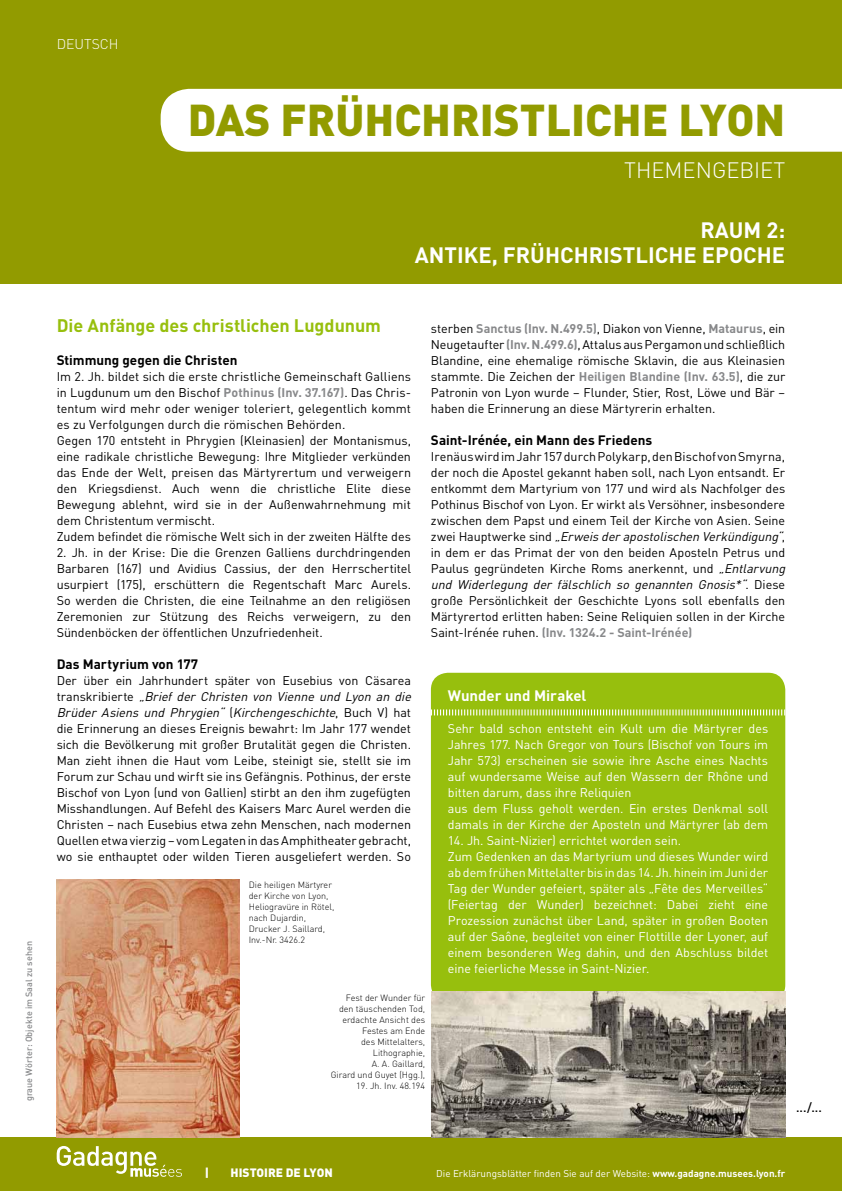
<style>
.page{position:relative;width:842px;height:1191px;background:#fff}
.page>*{position:absolute;margin:0;border:0;box-sizing:border-box;transform-origin:0 0}
.t1{font:900 44px "DIN";color:#929b00}
.t2{font:700 22px/25px "DIN";color:#fff;text-align:right}
.t3{font:300 22px "DIN";color:#fff}
.t4{font:700 18px "DIN";letter-spacing:-.005em;color:#97bf0d}
.t5{font:700 15px "DIN";letter-spacing:-.005em;color:#fff}
.t6{font:300 14px "DIN";color:#fff}
.t7{font:700 13.5px "DIN";color:#000}
.t8{font:12.5px/16px "DIN";letter-spacing:-.005em;color:#000}
.t9{font:12.5px/16px "DIN";letter-spacing:-.005em;color:#fff}
.t10{font:500 12.5px "DIN";color:#000}
.t11{font:900 12px "DIN";color:#fff}
.t12{font:9.9px "DIN";color:#fff}
.t13{font:300 9px/11px "DIN";color:#000}
.t14{font:500 9px "DIN";color:#87888a}
.s1{font-weight:700;color:#87888a}
.s2{font-style:italic}
.s3{font-weight:700}
</style>
<div class="page">
<div style="left:0;top:0;width:842px;height:284px;background:#929b00"></div>
<div style="left:0;top:1137px;width:842px;height:54px;background:#929b00"></div>
<svg style="left:57px;top:1146px;width:125px;height:30px"></svg>
<div style="left:431px;top:673px;width:354px;height:328px;background:#97bf0d;border-radius:17px"></div>
<div style="left:161px;top:89px;width:681px;height:63px;background:#fff"></div>
<svg style="left:431px;top:709px;width:354px;height:6px"></svg>
<img style="left:56px;top:880px;width:184px;height:257px">
<img style="left:431px;top:991px;width:354px;height:146px">
<p class="t14" style="left:23px;top:1101px;width:162px;rotate:-90deg">graue Wörter: Objekte im Saal zu sehen</p>
<p class="t6" style="left:57px;top:35px;width:60px">deutsch</p>
<h1 class="t1" style="left:188px;top:91px;width:599px">DAS FRÜHCHRISTLICHE LYON</h1>
<h2 class="t3" style="left:624px;top:157px;width:163px">THEMENGEBIET</h2>
<h2 class="t2" style="left:415px;top:217px;width:372px">RAUM 2:<br>ANTIKE, FRÜHCHRISTLICHE EPOCHE</h2>
<h3 class="t4" style="left:57px;top:313px;width:326px">Die Anfänge des christlichen Lugdunum</h3>
<p class="t7" style="left:57px;top:351px;width:182px">Stimmung gegen die Christen</p>
<p class="t8" style="left:57px;top:368px;width:356px">Im 2. Jh. bildet sich die erste christliche Gemeinschaft Galliens in Lugdunum um den Bischof <span class="s1">Pothinus (Inv. 37.167)</span>. Das Chris&shy;tentum wird mehr oder weniger toleriert, gelegentlich kommt es zu Verfolgungen durch die römischen Behörden.<br>Gegen 170 entsteht in Phrygien (Kleinasien) der Montanismus, eine radikale christliche Bewegung: Ihre Mitglieder verkünden das Ende der Welt, preisen das Märtyrertum und verweigern den Kriegsdienst. Auch wenn die christliche Elite diese Bewegung ablehnt, wird sie in der Außenwahrnehmung mit dem Christentum vermischt.<br>Zudem befindet die römische Welt sich in der zweiten Hälfte des</p>
<p class="t8" style="left:57px;top:544px;width:356px;text-align:justify">2. Jh. in der Krise: Die die Grenzen Galliens durchdringenden Barbaren (167) und Avidius Cassius, der den Herrschertitel usurpiert (175), erschüttern die Regentschaft Marc Aurels.<br>So werden die Christen, die eine Teilnahme an den religiösen Zeremonien zur Stützung des Reichs verweigern, zu den Sündenböcken der öffentlichen Unzufriedenheit.</p>
<p class="t7" style="left:57px;top:655px;width:143px">Das Martyrium von 177</p>
<p class="t8" style="left:57px;top:672px;width:359px">Der über ein Jahrhundert später von Eusebius von Cäsarea t r a n s k r i b i e r t e <span class="s2">„Brief der Christen von Vienne und Lyon an die Brüder Asiens und Phrygien“</span> ( <span class="s2">Kirchengeschichte</span>, B u c h V ) h a t die Erinnerung an dieses Ereignis bewahrt: Im Jahr 177 wendet sich die Bevölkerung mit großer Brutalität gegen die Christen.<br>Man zieht ihnen die Haut vom Leibe, steinigt sie, stellt sie im Forum zur Schau und wirft sie ins Gefängnis. Pothinus, der erste Bischof von Lyon (und von Gallien) stirbt an den ihm zugefügten Misshandlungen. Auf Befehl des Kaisers Marc Aurel werden die Christen – nach Eusebius etwa zehn Menschen, nach modernen Quellen etwa vierzig – vom Legaten in das Amphitheater gebracht, wo sie enthauptet oder wilden Tieren ausgeliefert werden. So</p>
<p class="t13" style="left:249px;top:879px;width:87px">Die heiligen Märtyrer der Kirche von Lyon,<br>Heliogravüre in Rötel, nach Dujardin,<br>Drucker J. Saillard,<br>Inv.-Nr. 3426.2</p>
<p class="t8" style="left:431px;top:320px;width:356px;text-align:justify">sterben <span class="s1">Sanctus (Inv. N.499.5)</span>, Diakon von Vienne, <span class="s1">Mataurus</span>, ein Neugetaufter <span class="s1">(Inv. N.499.6)</span>, Attalus aus Pergamon und schließlich Blandine, eine ehemalige römische Sklavin, die aus Kleinasien stammte. Die Zeichen der <span class="s1">Heiligen Blandine (Inv. 63.5)</span>, die zur Patronin von Lyon wurde – Flunder, Stier, Rost, Löwe und Bär – haben die Erinnerung an diese Märtyrerin erhalten.</p>
<p class="t7" style="left:431px;top:431px;width:223px">Saint-Irénée, ein Mann des Friedens</p>
<p class="t8" style="left:431px;top:448px;width:359px">Irenäus wird im Jahr 157 durch Polykarp, den Bischof von Smyrna, der noch die Apostel gekannt haben soll, nach Lyon entsandt. Er entkommt dem Martyrium von 177 und wird als Nachfolger des Pothinus Bischof von Lyon. Er wirkt als Versöhner, insbesondere zwischen dem Papst und einem Teil der Kirche von Asien. Seine z w e i H a u p t w e r k e s i n d <span class="s2">„Erweis derapostolischen Verkündigung“</span>, in dem er das Primat der von den beiden Aposteln Petrus und Paulus gegründeten Kirche Roms anerkennt, und <span class="s2">„Entlarvung und Widerlegung der fälschlich so genannten Gnosis*“</span>. D i e s e große Persönlichkeit der Geschichte Lyons soll ebenfalls den Märtyrertod erlitten haben: Seine Reliquien sollen in der Kirche Saint-Irénée ruhen. <span class="s1">(Inv. 1324.2 - Saint-Irénée)</span></p>
<p class="t5" style="left:448px;top:685px;width:140px">Wunder und Mirakel</p>
<p class="t9" style="left:448px;top:720px;width:322px">Sehr bald schon entsteht ein Kult um die Märtyrer des Jahres 177. Nach Gregor von Tours (Bischof von Tours im Jahr 573) erscheinen sie sowie ihre Asche eines Nachts auf wundersame Weise auf den Wassern der Rhône und bitten darum, dass ihre Reliquien<br>aus dem Fluss geholt werden. Ein erstes Denkmal soll damals in der Kirche der Aposteln und Märtyrer (ab dem</p>
<p class="t9" style="left:448px;top:832px;width:322px">14. Jh. Saint-Nizier) errichtet worden sein.<br>Zum Gedenken an das Martyrium und dieses Wunder wird ab dem frühen Mittelalter bis in das 14. Jh. hinein im Juni der Tag der Wunder gefeiert, später als „Fête des Merveilles“ (Feiertag der Wunder) bezeichnet: Dabei zieht eine Prozession zunächst über Land, später in großen Booten auf der Saône, begleitet von einer Flottille der Lyoner, auf einem besonderen Weg dahin, und den Abschluss bildet eine feierliche Messe in Saint-Nizier.</p>
<p class="t13" style="left:331px;top:992px;width:96px;text-align:right">Fest der Wunder für den täuschenden Tod, erdachte Ansicht des<br>Festes am Ende<br>des Mittelalters,<br>Lithographie,<br>A. A. Gaillard,<br>Girard und Guyet (Hgg.),</p>
<p class="t13" style="left:356px;top:1080px;width:71px">19. Jh. Inv. 48.194</p>
<p class="t10" style="left:796px;top:1099px;width:27px">.../...</p>
<p class="t11" style="left:205px;top:1164px;width:6px">|</p>
<p class="t11" style="left:231px;top:1164px;width:104px">HISTOIRE DE LYON</p>
<p class="t12" style="left:436px;top:1167px;width:350px">Die Erklärungsblätter finden Sie auf der Website: <span class="s3">www.gadagne.musees.lyon.fr</span></p>
</div>
